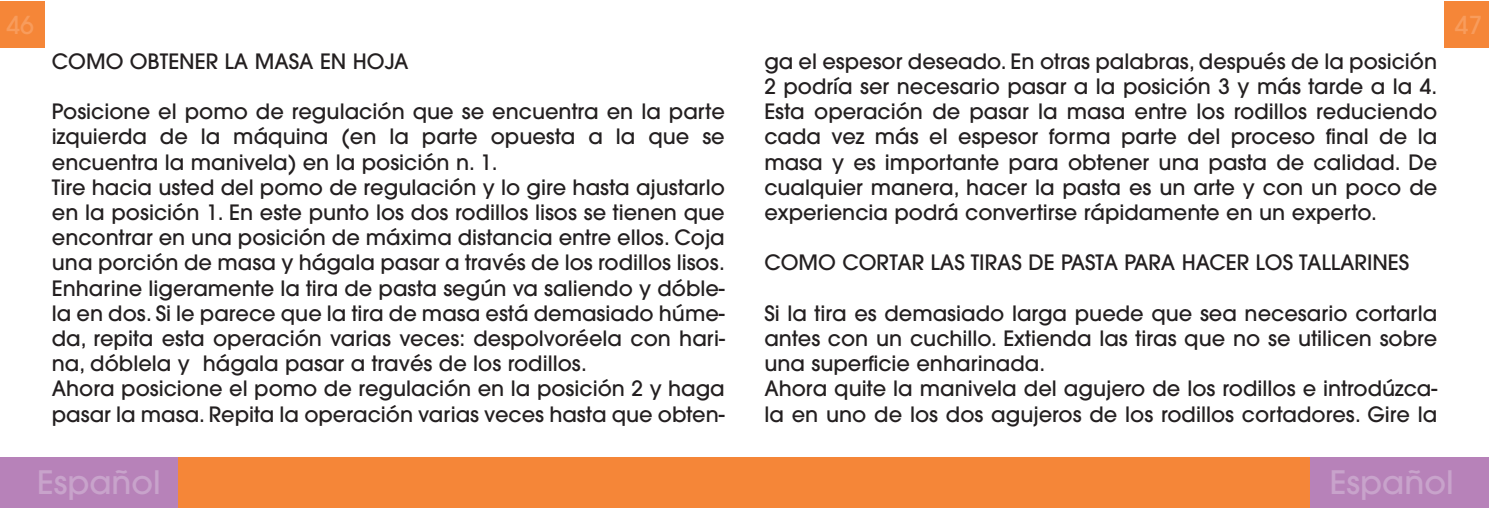
<style>
.page{position:relative;width:1489px;height:521px;background:#fff}
.page>*{position:absolute;margin:0;border:0;box-sizing:border-box;transform-origin:0 0}
.t1{font:500 32.02px "Avant Garde";color:#c8a3cb}
.t2{font:500 24.68px "Avant Garde";color:#f89c5c}
.t3{font:500 21px/25.2px "Avant Garde";color:#231f20}
</style>
<div class="page">
<div style="left:1444px;top:1px;width:44px;height:46px;background:#f58638"></div>
<div style="left:1310px;top:457px;width:178px;height:51px;background:#b782b9"></div>
<div style="left:0;top:1px;width:45px;height:46px;background:#f58638"></div>
<div style="left:0;top:457px;width:179px;height:51px;background:#b782b9"></div>
<div style="left:178px;top:457px;width:1132px;height:51px;background:#f58638"></div>
<p class="t2" style="left:7px;top:15px;width:29px">46</p>
<p class="t2" style="left:1454px;top:15px;width:29px">47</p>
<p class="t3" style="left:52px;top:50px;width:358px">COMO OBTENER LA MASA EN HOJA</p>
<p class="t3" style="left:52px;top:101px;width:674px">Posicione el pomo de regulación que se encuentra en la parte izquierda de la máquina (en la parte opuesta a la que se encuentra la manivela) en la posición n. 1.<br>Tire hacia usted del pomo de regulación y lo gire hasta ajustarlo en la posición 1. En este punto los dos rodillos lisos se tienen que encontrar en una posición de máxima distancia entre ellos. Coja una porción de masa y hágala pasar a través de los rodillos lisos.<br>Enharine ligeramente la tira de pasta según va saliendo y dóble&shy;la en dos. Si le parece que la tira de masa está demasiado húme&shy;da, repita esta operación varias veces: despolvoréela con hari&shy;na, dóblela y hágala pasar a través de los rodillos.<br>Ahora posicione el pomo de regulación en la posición 2 y haga pasar la masa. Repita la operación varias veces hasta que obten-</p>
<p class="t3" style="left:764px;top:50px;width:674px;text-align:justify">ga el espesor deseado. En otras palabras, después de la posición 2 podría ser necesario pasar a la posición 3 y más tarde a la 4.<br>Esta operación de pasar la masa entre los rodillos reduciendo cada vez más el espesor forma parte del proceso final de la masa y es importante para obtener una pasta de calidad. De cualquier manera, hacer la pasta es un arte y con un poco de experiencia podrá convertirse rápidamente en un experto.</p>
<p class="t3" style="left:764px;top:252px;width:646px">COMO CORTAR LAS TIRAS DE PASTA PARA HACER LOS TALLARINES</p>
<p class="t3" style="left:764px;top:302px;width:674px">Si la tira es demasiado larga puede que sea necesario cortarla antes con un cuchillo. Extienda las tiras que no se utilicen sobre una superficie enharinada.<br>Ahora quite la manivela del agujero de los rodillos e introdúzca&shy;la en uno de los dos agujeros de los rodillos cortadores. Gire la</p>
<h1 class="t1" style="left:37px;top:470px;width:125px">Español</h1>
<h1 class="t1" style="left:1329px;top:470px;width:125px">Español</h1>
</div>
